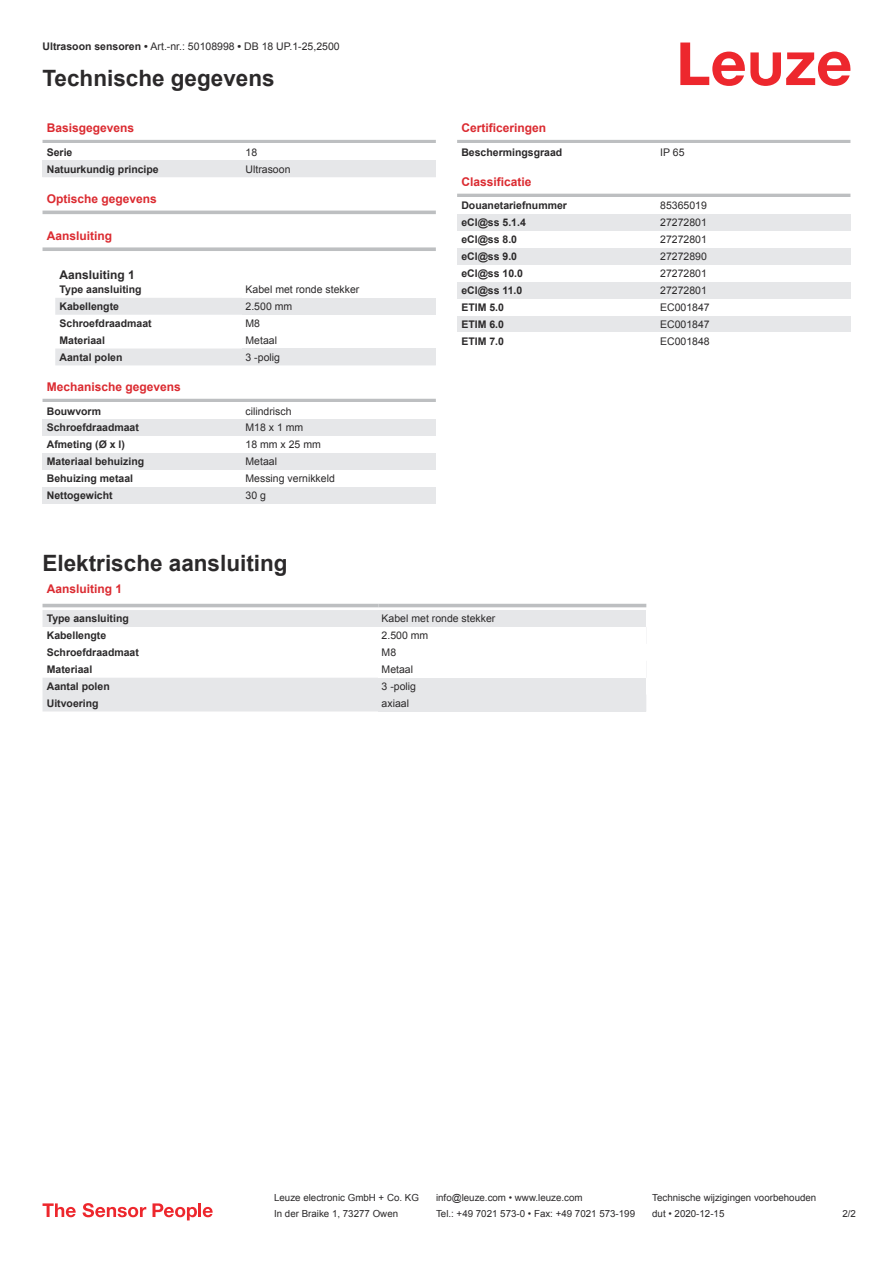
<style>
.page{position:relative;width:893px;height:1263px;background:#fff}
.page>*{position:absolute;margin:0;border:0;box-sizing:border-box;transform-origin:0 0}
.t1{font:700 22.5px "Arial";color:#2b292a}
.t2{font:700 12px "Arial";color:#db2a30}
.t3{font:700 12px "Arial";color:#2b292a}
.t4{font:700 10.5px "Arial";color:#2b292a}
.t5{font:10.5px "Arial";color:#2b292a}
.t6{font:9.75px "Arial";color:#2b292a}
.s1{font-weight:700}
</style>
<div class="page">
<svg style="left:680px;top:43px;width:170px;height:43px"></svg>
<svg style="left:55px;top:298px;width:380px;height:68px"></svg>
<hr style="left:43px;top:140px;width:393px;height:3px;background:#bdbfc1">
<div style="left:43px;top:160px;width:199px;height:17px;background:#e6e7e9"></div>
<div style="left:242px;top:160px;width:194px;height:17px;background:#e6e7e9"></div>
<hr style="left:43px;top:211px;width:393px;height:3px;background:#bdbfc1">
<svg style="left:43px;top:247px;width:393px;height:4px;fill:#bdbfc1"></svg>
<div style="left:242px;top:298px;width:194px;height:17px;background:#e6e7e9"></div>
<div style="left:242px;top:315px;width:194px;height:17px;background:#fff"></div>
<div style="left:242px;top:332px;width:194px;height:16px;background:#fff"></div>
<div style="left:242px;top:348px;width:194px;height:17px;background:#e6e7e9"></div>
<hr style="left:43px;top:399px;width:393px;height:3px;background:#bdbfc1">
<div style="left:43px;top:419px;width:199px;height:17px;background:#e6e7e9"></div>
<div style="left:242px;top:419px;width:194px;height:17px;background:#e6e7e9"></div>
<div style="left:43px;top:453px;width:199px;height:17px;background:#e6e7e9"></div>
<div style="left:242px;top:453px;width:194px;height:17px;background:#e6e7e9"></div>
<div style="left:43px;top:487px;width:199px;height:17px;background:#e6e7e9"></div>
<div style="left:242px;top:487px;width:194px;height:17px;background:#e6e7e9"></div>
<svg style="left:43px;top:603px;width:603px;height:5px"></svg>
<svg style="left:43px;top:610px;width:335px;height:101px"></svg>
<hr style="left:43px;top:604px;width:335px;height:3px;background:#bdbfc1">
<hr style="left:378px;top:604px;width:268px;height:3px;background:#bdbfc1">
<div style="left:378px;top:610px;width:268px;height:17px;background:#e6e7e9"></div>
<div style="left:378px;top:678px;width:268px;height:17px;background:#e6e7e9"></div>
<div style="left:378px;top:695px;width:268px;height:16px;background:#e6e7e9"></div>
<hr style="left:457px;top:140px;width:393px;height:3px;background:#bdbfc1">
<hr style="left:457px;top:194px;width:393px;height:3px;background:#bdbfc1">
<div style="left:457px;top:214px;width:200px;height:17px;background:#e6e7e9"></div>
<div style="left:657px;top:214px;width:193px;height:17px;background:#e6e7e9"></div>
<div style="left:457px;top:248px;width:200px;height:17px;background:#e6e7e9"></div>
<div style="left:657px;top:248px;width:193px;height:17px;background:#e6e7e9"></div>
<div style="left:457px;top:282px;width:200px;height:17px;background:#e6e7e9"></div>
<div style="left:657px;top:282px;width:193px;height:17px;background:#e6e7e9"></div>
<div style="left:457px;top:316px;width:200px;height:16px;background:#e6e7e9"></div>
<div style="left:657px;top:316px;width:193px;height:16px;background:#e6e7e9"></div>
<svg style="left:43px;top:1203px;width:33px;height:14px"></svg>
<svg style="left:83px;top:1203px;width:63px;height:14px"></svg>
<svg style="left:153px;top:1203px;width:44px;height:17px"></svg>
<hr style="left:198px;top:1203px;width:3px;height:14px;background:#ed272d">
<svg style="left:203px;top:1207px;width:10px;height:10px"></svg>
<p class="t5" style="left:43px;top:43px;width:299px"><span class="s1">Ultrasoon sensoren •</span> Art.-nr.: 50108998 <span class="s1">•</span> DB 18 UP.1-25,2500</p>
<h1 class="t1" style="left:43px;top:69px;width:234px">Technische gegevens</h1>
<p class="t2" style="left:47px;top:123px;width:89px">Basisgegevens</p>
<p class="t4" style="left:47px;top:148px;width:27px">Serie</p>
<p class="t5" style="left:246px;top:148px;width:13px">18</p>
<p class="t4" style="left:47px;top:165px;width:114px">Natuurkundig principe</p>
<p class="t5" style="left:246px;top:165px;width:46px">Ultrasoon</p>
<p class="t2" style="left:47px;top:194px;width:112px">Optische gegevens</p>
<p class="t2" style="left:47px;top:231px;width:67px">Aansluiting</p>
<p class="t3" style="left:60px;top:270px;width:77px">Aansluiting 1</p>
<p class="t4" style="left:60px;top:285px;width:84px">Type aansluiting</p>
<p class="t5" style="left:246px;top:285px;width:115px">Kabel met ronde stekker</p>
<p class="t4" style="left:60px;top:302px;width:61px">Kabellengte</p>
<p class="t5" style="left:246px;top:302px;width:48px">2.500 mm</p>
<p class="t4" style="left:60px;top:319px;width:94px">Schroefdraadmaat</p>
<p class="t5" style="left:246px;top:319px;width:16px">M8</p>
<p class="t4" style="left:60px;top:336px;width:47px">Materiaal</p>
<p class="t5" style="left:246px;top:336px;width:33px">Metaal</p>
<p class="t4" style="left:60px;top:353px;width:65px">Aantal polen</p>
<p class="t5" style="left:246px;top:353px;width:36px">3 -polig</p>
<p class="t2" style="left:47px;top:382px;width:136px">Mechanische gegevens</p>
<p class="t4" style="left:47px;top:407px;width:56px">Bouwvorm</p>
<p class="t5" style="left:246px;top:407px;width:48px">cilindrisch</p>
<p class="t4" style="left:47px;top:424px;width:94px">Schroefdraadmaat</p>
<p class="t5" style="left:246px;top:424px;width:59px">M18 x 1 mm</p>
<p class="t4" style="left:47px;top:440px;width:80px">Afmeting (Ø x l)</p>
<p class="t5" style="left:246px;top:441px;width:77px">18 mm x 25 mm</p>
<p class="t4" style="left:47px;top:457px;width:99px">Materiaal behuizing</p>
<p class="t5" style="left:246px;top:458px;width:33px">Metaal</p>
<p class="t4" style="left:47px;top:474px;width:88px">Behuizing metaal</p>
<p class="t5" style="left:246px;top:474px;width:91px">Messing vernikkeld</p>
<p class="t4" style="left:47px;top:491px;width:67px">Nettogewicht</p>
<p class="t5" style="left:246px;top:491px;width:22px">30 g</p>
<p class="t2" style="left:461px;top:123px;width:86px">Certificeringen</p>
<p class="t4" style="left:461px;top:148px;width:102px">Beschermingsgraad</p>
<p class="t5" style="left:660px;top:148px;width:26px">IP 65</p>
<p class="t2" style="left:461px;top:177px;width:72px">Classificatie</p>
<p class="t4" style="left:461px;top:202px;width:107px">Douanetariefnummer</p>
<p class="t5" style="left:660px;top:202px;width:48px">85365019</p>
<p class="t4" style="left:461px;top:218px;width:66px">eCl@ss 5.1.4</p>
<p class="t5" style="left:660px;top:219px;width:48px">27272801</p>
<p class="t4" style="left:461px;top:235px;width:57px">eCl@ss 8.0</p>
<p class="t5" style="left:660px;top:236px;width:48px">27272801</p>
<p class="t4" style="left:461px;top:252px;width:57px">eCl@ss 9.0</p>
<p class="t5" style="left:660px;top:252px;width:48px">27272890</p>
<p class="t4" style="left:461px;top:269px;width:63px">eCl@ss 10.0</p>
<p class="t5" style="left:660px;top:269px;width:48px">27272801</p>
<p class="t4" style="left:461px;top:286px;width:63px">eCl@ss 11.0</p>
<p class="t5" style="left:660px;top:286px;width:48px">27272801</p>
<p class="t4" style="left:461px;top:303px;width:44px">ETIM 5.0</p>
<p class="t5" style="left:660px;top:303px;width:51px">EC001847</p>
<p class="t4" style="left:461px;top:320px;width:44px">ETIM 6.0</p>
<p class="t5" style="left:660px;top:320px;width:51px">EC001847</p>
<p class="t4" style="left:461px;top:337px;width:44px">ETIM 7.0</p>
<p class="t5" style="left:660px;top:337px;width:51px">EC001848</p>
<h1 class="t1" style="left:43px;top:554px;width:247px">Elektrische aansluiting</h1>
<p class="t2" style="left:47px;top:584px;width:77px">Aansluiting 1</p>
<p class="t4" style="left:47px;top:614px;width:84px">Type aansluiting</p>
<p class="t5" style="left:382px;top:615px;width:115px">Kabel met ronde stekker</p>
<p class="t4" style="left:47px;top:631px;width:61px">Kabellengte</p>
<p class="t5" style="left:382px;top:631px;width:48px">2.500 mm</p>
<p class="t4" style="left:47px;top:648px;width:94px">Schroefdraadmaat</p>
<p class="t5" style="left:382px;top:648px;width:16px">M8</p>
<p class="t4" style="left:47px;top:665px;width:47px">Materiaal</p>
<p class="t5" style="left:382px;top:665px;width:33px">Metaal</p>
<p class="t4" style="left:47px;top:682px;width:65px">Aantal polen</p>
<p class="t5" style="left:382px;top:682px;width:36px">3 -polig</p>
<p class="t4" style="left:47px;top:699px;width:53px">Uitvoering</p>
<p class="t5" style="left:382px;top:699px;width:29px">axiaal</p>
<p class="t6" style="left:274px;top:1194px;width:146px">Leuze electronic GmbH + Co. KG</p>
<p class="t6" style="left:436px;top:1194px;width:148px">info@leuze.com • www.leuze.com</p>
<p class="t6" style="left:652px;top:1194px;width:166px">Technische wijzigingen voorbehouden</p>
<p class="t6" style="left:274px;top:1210px;width:126px">In der Braike 1, 73277 Owen</p>
<p class="t6" style="left:436px;top:1210px;width:201px">Tel.: +49 7021 573-0 • Fax: +49 7021 573-199</p>
<p class="t6" style="left:652px;top:1210px;width:74px">dut • 2020-12-15</p>
<p class="t6" style="left:842px;top:1210px;width:15px">2 /2</p>
</div>
